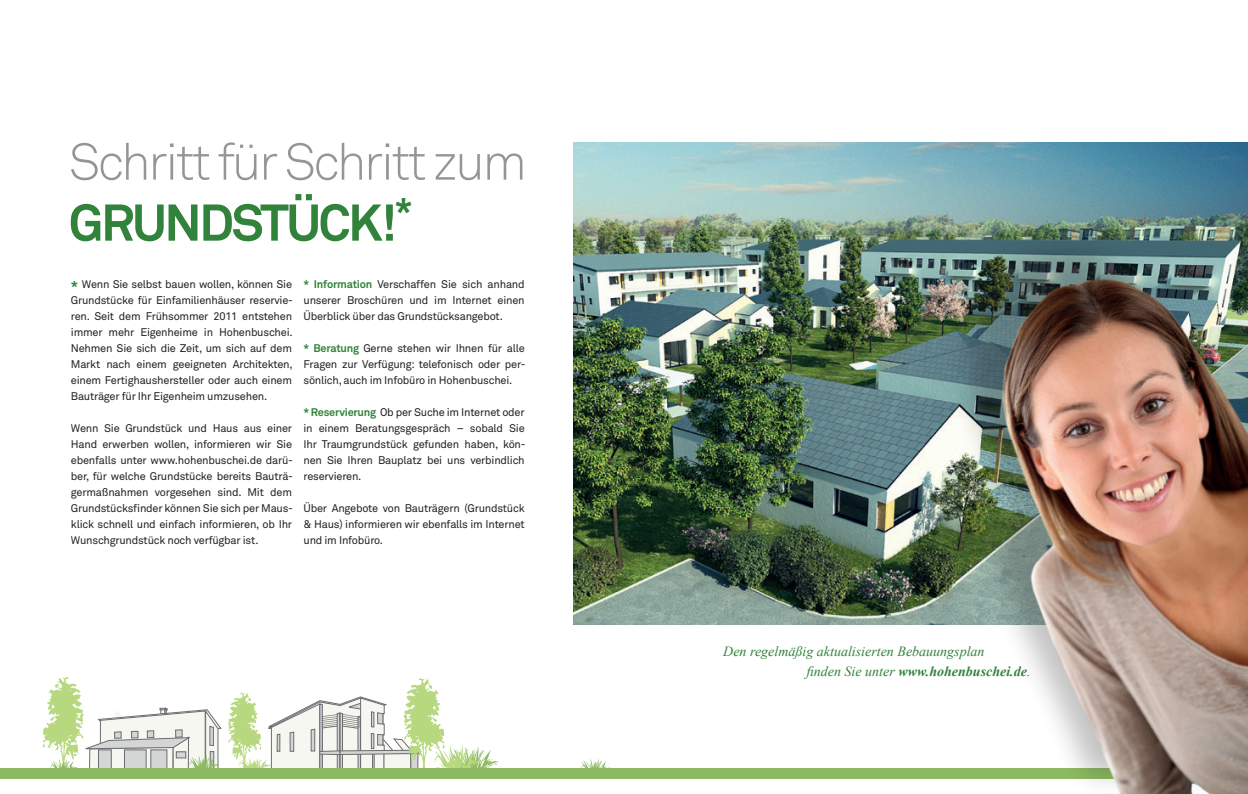
<style>
.page{position:relative;width:1248px;height:794px;background:#fff}
.page>*{position:absolute;margin:0;border:0;box-sizing:border-box;transform-origin:0 0}
.h2{font:300 51px/61px "Akkurat";letter-spacing:-.05em;color:#939598}
.Ztat__Maginalie___Bi{font:italic 14px "Times New Roman";color:#31823a}
.Ztat__Maginalie___Bi-2{font:italic 700 14px "Times New Roman";color:#31823a}
.Text{font:11px/16px "Akkurat";letter-spacing:-.02em;color:#231f20;text-align:justify}
.s1{font-weight:700;color:#31823a}
.s2{font-weight:700;font-size:14px;color:#31823a}
.s3{font-weight:400}
</style>
<div class="page">
<img style="left:573px;top:142px;width:674px;height:482px">
<svg style="left:580px;top:758px;width:31px;height:10px"></svg>
<svg style="left:228px;top:678px;width:270px;height:90px"></svg>
<svg style="left:43px;top:677px;width:178px;height:91px"></svg>
<div style="left:0;top:768px;width:1247px;height:26px;background:#8dba62"></div>
<div style="left:0;top:780px;width:1247px;height:14px;background:#fff"></div>
<div style="left:943px;top:225px;width:304px;height:569px;background:#231f20;opacity:.27"></div>
<img style="left:950px;top:272px;width:297px;height:522px">
<p class="h2" style="left:69px;top:132px;width:460px">Schritt für Schritt zum<br><span class="s1">GRUNDSTÜCK!</span><sup>*</sup></p>
<p class="Text" style="left:71px;top:276px;width:224px"><span class="s2">*</span> Wenn Sie selbst bauen wollen, können Sie Grundstücke für Einfamilienhäuser reservie&shy;ren. Seit dem Frühsommer 2011 entstehen immer mehr Eigenheime in Hohenbuschei.<br>Nehmen Sie sich die Zeit, um sich auf dem Markt nach einem geeigneten Architekten, einem Fertighaushersteller oder auch einem Bauträger für Ihr Eigenheim umzusehen.</p>
<p class="Text" style="left:71px;top:420px;width:224px">Wenn Sie Grundstück und Haus aus einer Hand erwerben wollen, informieren wir Sie ebenfalls unter www.hohenbuschei.de darü&shy;ber, für welche Grundstücke bereits Bauträ&shy;germaßnahmen vorgesehen sind. Mit dem Grundstücksfinder können Sie sich per Maus&shy;klick schnell und einfach informieren, ob Ihr Wunschgrundstück noch verfügbar ist.</p>
<p class="Text" style="left:303px;top:277px;width:223px"><span class="s1">* Information</span> Verschaffen Sie sich anhand unserer Broschüren und im Internet einen Überblick über das Grundstücksangebot.</p>
<p class="Text" style="left:303px;top:341px;width:224px"><span class="s1">* Beratung</span> Gerne stehen wir Ihnen für alle Fragen zur Verfügung: telefonisch oder per&shy;sönlich, auch im Infobüro in Hohenbuschei.</p>
<p class="Text" style="left:303px;top:405px;width:224px"><span class="s1">* Reservierung</span> Ob per Suche im Internet oder in einem Beratungsgespräch – sobald Sie Ihr Traumgrundstück gefunden haben, kön&shy;nen Sie Ihren Bauplatz bei uns verbindlich reservieren.</p>
<p class="Text" style="left:303px;top:501px;width:223px">Über Angebote von Bauträgern (Grundstück &amp; Haus) informieren wir ebenfalls im Internet und im Infobüro.</p>
<p class="Ztat__Maginalie___Bi" style="left:723px;top:642px;width:263px">Den regelmäßig aktualisierten Bebauungsplan</p>
<p class="Ztat__Maginalie___Bi-2" style="left:806px;top:662px;width:225px"><span class="s3">finden Sie unter</span> www.hohenbuschei.de<span class="s3">.</span></p>
</div>
